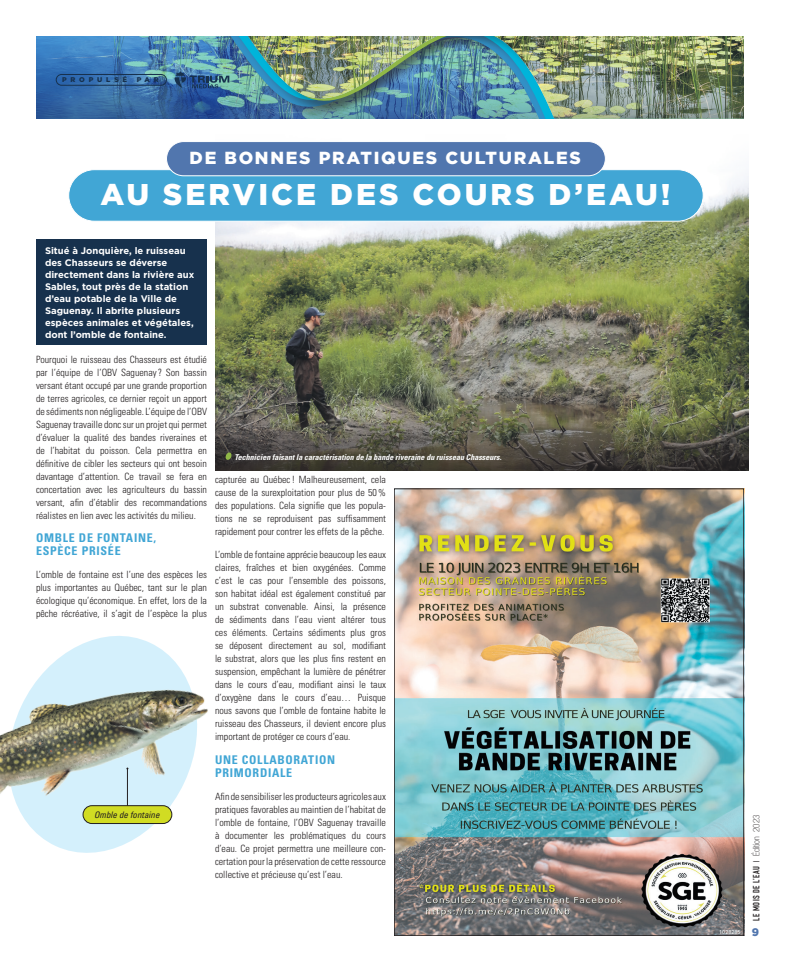
<style>
.page{position:relative;width:792px;height:972px;background:#fff}
.page>*{position:absolute;margin:0;border:0;box-sizing:border-box;transform-origin:0 0}
.t1{font:900 30px "Gotham";letter-spacing:.1em;color:#fff}
.t2{font:900 17.5px "Gotham";letter-spacing:.1em;color:#fff}
.t3{font:700 condensed 12px/13px "Univers LT Std";letter-spacing:.06em;color:#41a6d5}
.t4{font:900 11px "Gotham";color:#5176ae}
.t5{font:300 condensed 10px/13px "Univers LT Std";color:#231f20;text-align:justify}
.t6{font:700 9.5px/12px "Gotham";color:#fff}
.t7{font:9px "DIN Engschrift Std";letter-spacing:.05em;color:#231f20}
.t8{font:italic condensed 9px "Univers LT Std";color:#231f20}
.t9{font:italic 700 condensed 8px "Univers LT Std";color:#fff}
.t10{font:900 6.8px "Gotham";letter-spacing:.56em;color:#17314d}
.t11{font:500 5.5px "Avenir LT Std";color:#fff}
.s1{font-family:"Helvetica Neue LT Std";font-weight:100;font-stretch:condensed}
</style>
<div class="page">
<img style="left:215px;top:143px;width:533px;height:328px">
<svg style="left:47px;top:841px;width:84px;height:12px"></svg>
<svg style="left:225px;top:452px;width:7px;height:8px"></svg>
<div style="left:36px;top:240px;width:171px;height:105px;background:#17314d"></div>
<img style="left:0;top:636px;width:208px;height:205px">
<img style="left:36px;top:36px;width:150px;height:83px">
<svg style="left:186px;top:36px;width:62px;height:83px;background:#4a83a5"></svg>
<img style="left:248px;top:36px;width:496px;height:83px">
<svg style="left:175px;top:71px;width:54px;height:17px"></svg>
<div style="left:56px;top:74px;width:111px;height:12px;border:1px solid #17314d;border-radius:5px"></div>
<div style="left:69px;top:170px;width:634px;height:51px;background:#41a6d5;border-radius:26px"></div>
<div style="left:68px;top:169px;width:635px;height:52px;border:1px solid #fff;border-radius:26px"></div>
<div style="left:167px;top:142px;width:438px;height:34px;background:#5176ae;border-radius:17px"></div>
<div style="left:166px;top:141px;width:440px;height:35px;border:1px solid #fff;border-radius:17px"></div>
<hr style="left:127px;top:769px;width:1px;height:37px;background:#231f20">
<div style="left:83px;top:806px;width:89px;height:18px;background:#d1dc23;border-radius:9px"></div>
<div style="left:83px;top:805px;width:89px;height:19px;border:1px solid #231f20;border-radius:9px"></div>
<img style="left:396px;top:491px;width:346px;height:443px">
<div style="left:394px;top:489px;width:350px;height:447px;border:1px solid #231f20"></div>
<p class="t10" style="left:62px;top:75px;width:67px">PROPULSÉ</p>
<p class="t10" style="left:137px;top:75px;width:24px">PAR</p>
<h2 class="t2" style="left:190px;top:146px;width:393px">DE BONNES PRATIQUES CULTURALES</h2>
<h1 class="t1" style="left:100px;top:173px;width:572px">AU SERVICE DES COURS D’EAU!</h1>
<p class="t6" style="left:45px;top:245px;width:151px">Situé à Jonquière, le ruisseau des Chasseurs se déverse directement dans la rivière aux<br>Sables, tout près de la station d’eau potable de la Ville de<br>Saguenay. Il abrite plusieurs espèces animales et végétales, dont l’omble de fontaine.</p>
<p class="t5" style="left:36px;top:353px;width:173px">Pourquoi le ruisseau des Chasseurs est étudié par l’équipe de l’OBV Saguenay? Son bassin versant étant occupé par une grande proportion de terres agricoles, ce dernier reçoit un apport de sédiments non négligeable. L’équipe de l’OBV Saguenay travaille donc sur un projet qui permet d’évaluer la qualité des bandes riveraines et de l’habitat du poisson. Cela permettra en définitive de cibler les secteurs qui ont besoin davantage d’attention. Ce travail se fera en concertation avec les agriculteurs du bassin versant, afin d’établir des recommandations réalistes en lien avec les activités du milieu.</p>
<p class="t3" style="left:36px;top:531px;width:122px">OMBLE DE FONTAINE,<br>ESPÈCE PRISÉE</p>
<p class="t5" style="left:36px;top:568px;width:173px">L’omble de fontaine est l’une des espèces les plus importantes au Québec, tant sur le plan écologique qu’économique. En effet, lors de la pêche récréative, il s’agit de l’espèce la plus</p>
<p class="t8" style="left:94px;top:809px;width:67px">Omble de fontaine</p>
<p class="t9" style="left:235px;top:452px;width:268px">Technicien faisant la caractérisation de la bande riveraine du ruisseau Chasseurs.</p>
<p class="t5" style="left:215px;top:473px;width:173px">capturée au Québec! Malheureusement, cela cause de la surexploitation pour plus de 50% des populations. Cela signifie que les popula&shy;tions ne se reproduisent pas suffisamment rapidement pour contrer les effets de la pêche.</p>
<p class="t5" style="left:215px;top:548px;width:173px">L’omble de fontaine apprécie beaucoup les eaux claires, fraîches et bien oxygénées. Comme c’est le cas pour l’ensemble des poissons, son habitat idéal est également constitué par un substrat convenable. Ainsi, la présence de sédiments dans l’eau vient altérer tous ces éléments. Certains sédiments plus gros se déposent directement au sol, modifiant le substrat, alors que les plus fins restent en suspension, empêchant la lumière de pénétrer dans le cours d’eau, modifiant ainsi le taux d’oxygène dans le cours d’eau… Puisque nous savons que l’omble de fontaine habite le ruisseau des Chasseurs, il devient encore plus important de protéger ce cours d’eau.</p>
<p class="t3" style="left:215px;top:753px;width:122px">UNE COLLABORATION<br>PRIMORDIALE</p>
<p class="t5" style="left:215px;top:790px;width:173px;text-align:left">Afin de sensibiliser les producteurs agricoles aux pratiques favorables au maintien de l’habitat de l’omble de fontaine, l’OBV Saguenay travaille à documenter les problématiques du cours d’eau. Ce projet permettra une meilleure con-- certation pour la préservation de cette ressource collective et précieuse qu’est l’eau.</p>
<p class="t11" style="left:719px;top:929px;width:23px">1028285</p>
<p class="t7" style="left:751px;top:921px;width:108px;rotate:-90deg">LE MOIS DE L’EAU <span class="s1">Édition 2023</span></p>
<p class="t4" style="left:752px;top:925px;width:9px">9</p>
</div>
